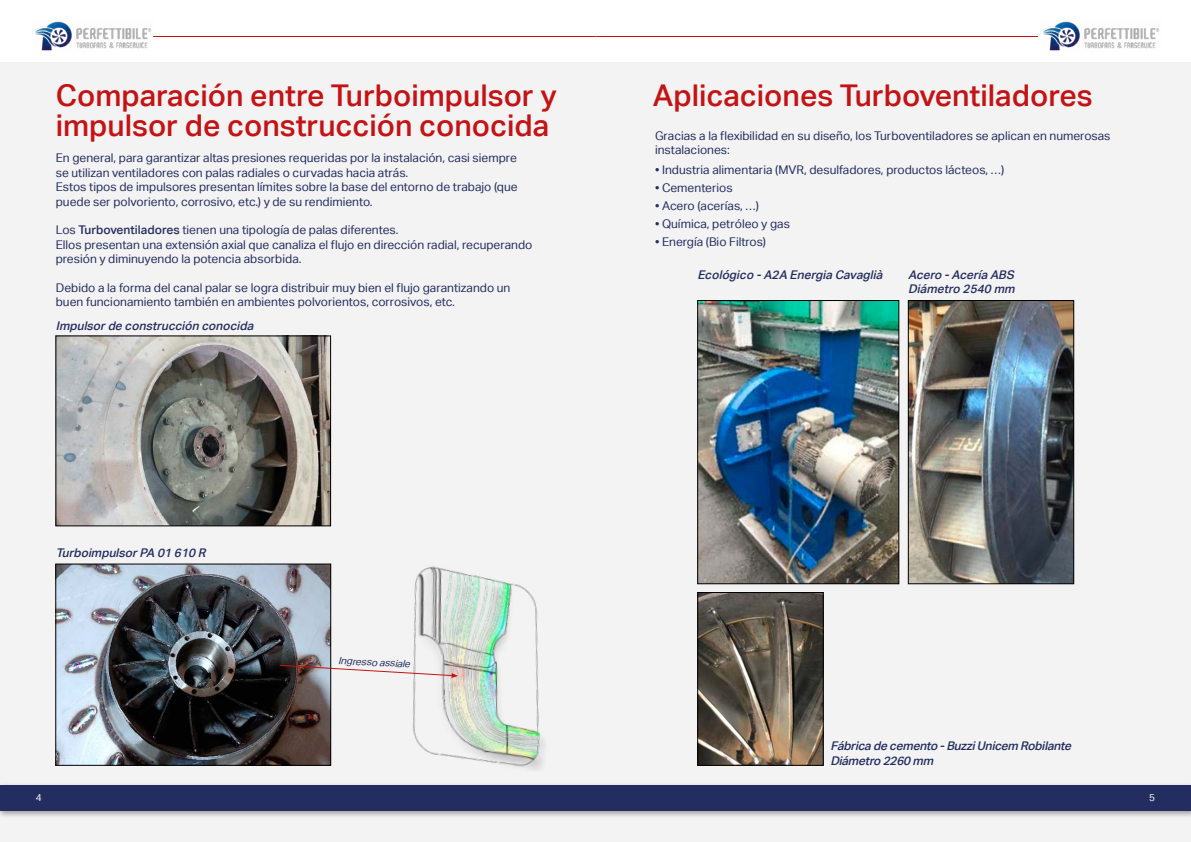
<style>
.page{position:relative;width:1191px;height:842px;background:#fff}
.page>*{position:absolute;margin:0;border:0;box-sizing:border-box;transform-origin:0 0}
.t1{font:500 30px/30px "Aktiv Grotesk W01";color:#c51315}
.t2{font:12px/14.4px "Aktiv Grotesk W01";color:#242d5f}
.t3{font:italic 500 12px/14.4px "Aktiv Grotesk W01";color:#242d5f}
.t4{font:italic 10px "Aktiv Grotesk W01";color:#242d5f}
.t5{font:10px "Aktiv Grotesk W01";color:#fff}
.s1{font-weight:500}
</style>
<div class="page">
<hr style="left:595px;top:36px;width:442px;height:1px;background:#c51315">
<hr style="left:153px;top:36px;width:442px;height:1px;background:#c51315">
<img style="left:1043px;top:21px;width:117px;height:30px">
<img style="left:35px;top:21px;width:119px;height:30px">
<div style="left:0;top:62px;width:1191px;height:780px;background:#f3f3f3"></div>
<div style="left:0;top:782px;width:1191px;height:36px;background:#000;opacity:.35"></div>
<div style="left:0;top:785px;width:1191px;height:26px;background:#242d5f"></div>
<img style="left:58px;top:338px;width:271px;height:186px">
<div style="left:56px;top:336px;width:275px;height:190px;border:1px solid #000"></div>
<img style="left:58px;top:566px;width:271px;height:197px">
<div style="left:56px;top:564px;width:275px;height:201px;border:1px solid #000"></div>
<img style="left:412px;top:566px;width:133px;height:204px">
<svg style="left:279px;top:664px;width:179px;height:14px"></svg>
<img style="left:699px;top:302px;width:198px;height:280px">
<div style="left:697px;top:300px;width:202px;height:284px;border:1px solid #000"></div>
<img style="left:699px;top:594px;width:122px;height:169px">
<div style="left:697px;top:592px;width:126px;height:173px;border:1px solid #000"></div>
<img style="left:910px;top:302px;width:161px;height:280px">
<div style="left:908px;top:300px;width:165px;height:284px;border:1px solid #000"></div>
<h1 class="t1" style="left:56px;top:81px;width:502px">Comparación entre Turboimpulsor y impulsor de construcción conocida</h1>
<p class="t2" style="left:56px;top:151px;width:463px">En general, para garantizar altas presiones requeridas por la instalación, casi siempre se utilizan ventiladores con palas radiales o curvadas hacia atrás.<br>Estos tipos de impulsores presentan límites sobre la base del entorno de trabajo (que puede ser polvoriento, corrosivo, etc.) y de su rendimiento.</p>
<p class="t2" style="left:56px;top:223px;width:478px">Los <span class="s1">Turboventiladores</span> tienen una tipología de palas diferentes.<br>Ellos presentan una extensión axial que canaliza el flujo en dirección radial, recuperando presión y diminuyendo la potencia absorbida.</p>
<p class="t2" style="left:56px;top:281px;width:456px">Debido a la forma del canal palar se logra distribuir muy bien el flujo garantizando un buen funcionamiento también en ambientes polvorientos, corrosivos, etc.</p>
<p class="t3" style="left:56px;top:318px;width:202px">Impulsorde construcción conocida</p>
<p class="t3" style="left:56px;top:546px;width:154px">TurboimpulsorPA 01 610 R</p>
<p class="t4" style="left:339px;top:655px;width:73px;rotate:3deg">Ingresso assiale</p>
<h1 class="t1" style="left:653px;top:81px;width:441px">Aplicaciones Turboventiladores</h1>
<p class="t2" style="left:655px;top:128px;width:457px">Gracias a la flexibilidad en su diseño, los Turboventiladores se aplican en numerosas instalaciones:</p>
<p class="t2" style="left:655px;top:163px;width:351px">• Industria alimentaria (MVR, desulfadores, productos lácteos, …)</p>
<p class="t2" style="left:655px;top:181px;width:79px">• Cementerios</p>
<p class="t2" style="left:655px;top:199px;width:105px">• Acero (acerías, …)</p>
<p class="t2" style="left:655px;top:217px;width:136px">• Química, petróleo y gas</p>
<p class="t2" style="left:655px;top:235px;width:112px">• Energía (Bio Filtros)</p>
<p class="t3" style="left:697px;top:268px;width:189px">Ecológico -A2A Energia Cavaglià</p>
<p class="t3" style="left:908px;top:268px;width:111px">Acero -Acería ABS<br>Diámetro 2540 mm</p>
<p class="t3" style="left:830px;top:739px;width:245px">Fábrica de cemento -BuzziUnicem Robilante<br>Diámetro 2260 mm</p>
<p class="t5" style="left:36px;top:792px;width:7px">4</p>
<p class="t5" style="left:1149px;top:792px;width:7px">5</p>
</div>
